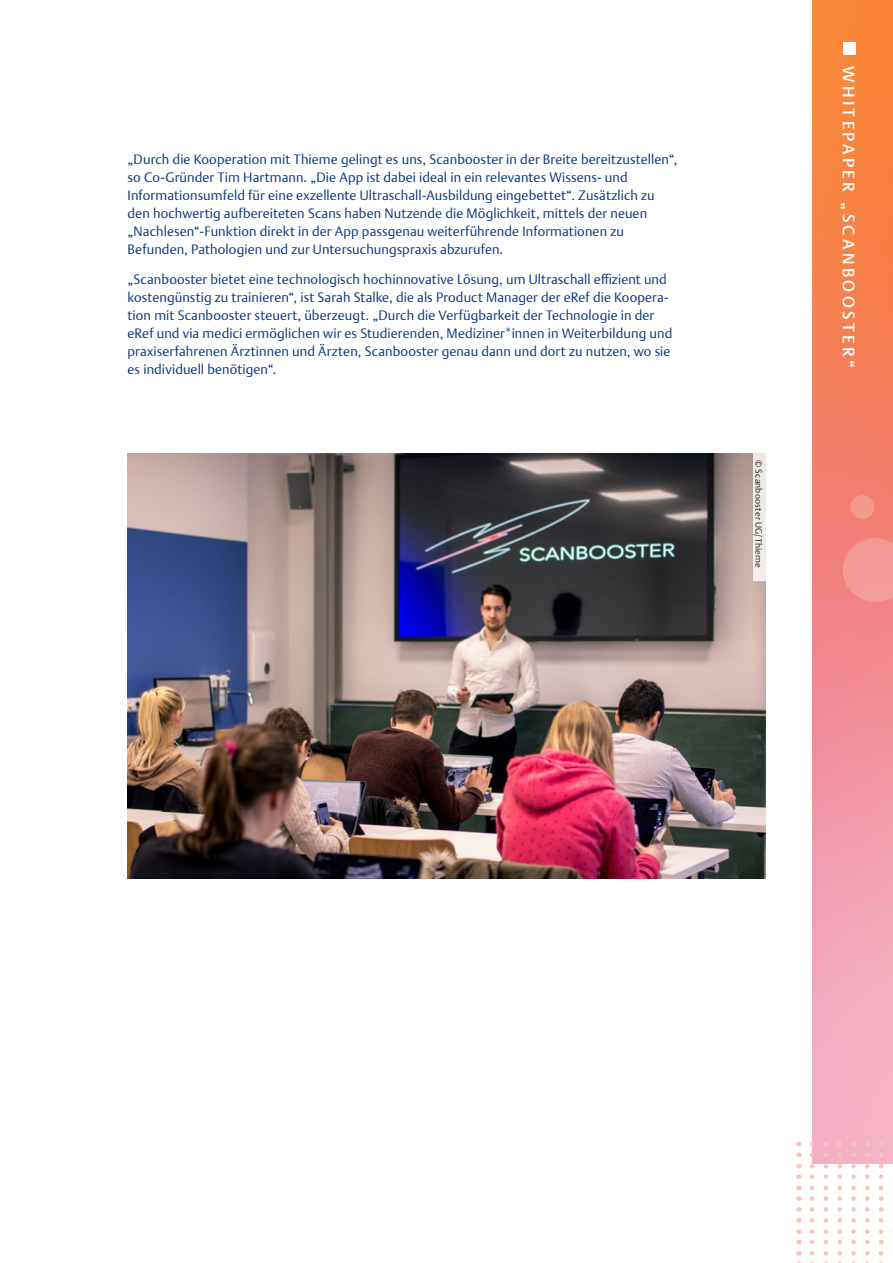
<style>
.page{position:relative;width:893px;height:1263px;background:#fff}
.page>*{position:absolute;margin:0;border:0;box-sizing:border-box;transform-origin:0 0}
.t1{font:500 16.5px "Thieme Argo 2011";letter-spacing:.2em;color:#fff}
.t2{font:300 13.5px/18px "Thieme Argo 2011";letter-spacing:.005em;color:#08357c}
.t3{font:300 9px "Thieme Argo 2011";letter-spacing:.025em;color:#231f20}
</style>
<div class="page">
<svg style="left:812px;top:0;width:81px;height:1163px;background:#f48f7f"></svg>
<div style="left:850px;top:495px;width:24px;height:24px;background:#f5988d;border-radius:50%"></div>
<svg style="left:812px;top:1207px;width:81px;height:5px"></svg>
<svg style="left:812px;top:1218px;width:81px;height:4px"></svg>
<svg style="left:812px;top:1229px;width:81px;height:5px"></svg>
<svg style="left:812px;top:1240px;width:81px;height:4px"></svg>
<svg style="left:812px;top:1251px;width:81px;height:4px"></svg>
<svg style="left:812px;top:1262px;width:71px;height:1px"></svg>
<svg style="left:812px;top:1142px;width:81px;height:4px"></svg>
<svg style="left:812px;top:1153px;width:81px;height:4px"></svg>
<svg style="left:812px;top:1164px;width:81px;height:4px"></svg>
<svg style="left:812px;top:1174px;width:81px;height:5px"></svg>
<svg style="left:812px;top:1186px;width:81px;height:4px"></svg>
<svg style="left:812px;top:1196px;width:81px;height:5px"></svg>
<div style="left:843px;top:43px;width:13px;height:12px;background:#fff"></div>
<svg style="left:843px;top:538px;width:50px;height:64px;background:#f39692"></svg>
<img style="left:128px;top:454px;width:637px;height:425px">
<div style="left:753px;top:454px;width:12px;height:127px;background:#f1eceb"></div>
<p class="t2" style="left:128px;top:150px;width:551px">„Durch die Kooperation mit Thieme gelingt es uns, Scanbooster in der Breite bereitzustellen“, so Co-Gründer Tim Hartmann. „Die App ist dabei ideal in ein relevantes Wissens- und Informationsumfeld für eine exzellente Ultraschall-Ausbildung eingebettet“. Zusätzlich zu den hochwertig aufbereiteten Scans haben Nutzende die Möglichkeit, mittels der neuen „Nachlesen“-Funktion direkt in der App passgenau weiterführende Informationen zu Befunden, Pathologien und zur Untersuchungspraxis abzurufen.</p>
<p class="t2" style="left:128px;top:270px;width:546px">„Scanbooster bietet eine technologisch hochinnovative Lösung, um Ultraschall effizient und kostengünstig zu trainieren“, ist Sarah Stalke, die als Product Manager der eRef die Koopera&shy;tion mit Scanbooster steuert, überzeugt. „Durch die Verfügbarkeit der Technologie in der eRef und via medici ermöglichen wir es Studierenden, Mediziner*innen in Weiterbildung und praxiserfahrenen Ärztinnen und Ärzten, Scanbooster genau dann und dort zu nutzen, wo sie es individuell benötigen“.</p>
<p class="t3" style="left:765px;top:460px;width:109px;rotate:90deg">© Scanbooster UG/Thieme</p>
<p class="t1" style="left:860px;top:66px;width:303px;rotate:90deg">WHITEPAPER „SCANBOOSTER“</p>
</div>
